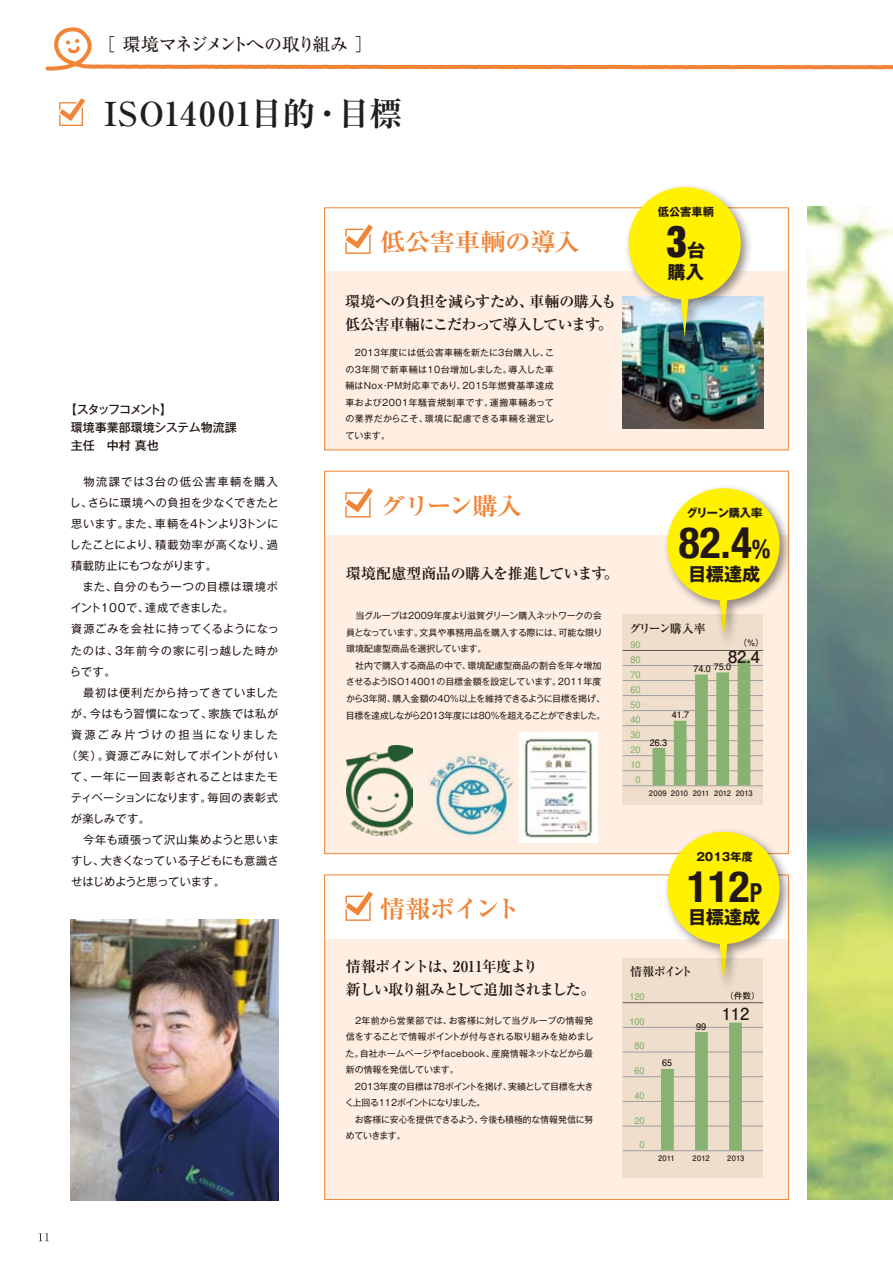
<style>
.page{position:relative;width:893px;height:1263px;background:#fff}
.page>*{position:absolute;margin:0;border:0;box-sizing:border-box;transform-origin:0 0}
.t1{font:700 condensed 43.5px "Helvetica Neue";color:#231815}
.t2{font:900 condensed 43.5px "Helvetica Neue";color:#231815;scale:.92 1}
.t3{font:700 33px "Ryumin Pro";letter-spacing:.005em;color:#221e1f}
.t4{font:700 24.3px "Ryumin Pro";letter-spacing:-.05em;color:#f08437;scale:1.05 1}
.t5{font:700 18.3px "Gothic MB101 Pro";color:#231815}
.t6{font:500 18px "Ryumin Pro";letter-spacing:-.14em;color:#231815}
.t7{font:700 16.5px "Futo Go B101 Pro";color:#231815}
.t8{font:700 15px/22.5px "Ryumin Pro";letter-spacing:-.045em;color:#231815}
.t9{font:700 15px/22.5px "Ryumin Pro";letter-spacing:-.065em;color:#231815}
.t10{font:700 15px "Ryumin Pro";letter-spacing:-.025em;color:#231815}
.t11{font:500 12px/18px "Gothic MB101 Pro";letter-spacing:-.01em;color:#231815}
.t12{font:700 12px "Ryumin Pro";letter-spacing:-.125em;color:#231815}
.t13{font:700 12px "Ryumin Pro";letter-spacing:-.145em;color:#231815}
.t14{font:11.25px "Gothic MB101 Pro";letter-spacing:.025em;color:#231815}
.t15{font:11.25px "Gothic MB101 Pro";letter-spacing:-.01em;color:#231815}
.t16{font:11.25px "Gothic MB101 Pro";color:#231815}
.t17{font:11.25px "Gothic MB101 Pro";letter-spacing:.045em;color:#231815}
.t18{font:11.25px "Gothic MB101 Pro";letter-spacing:-.005em;color:#231815}
.t19{font:11.25px "Gothic MB101 Pro";letter-spacing:.06em;color:#231815}
.t20{font:11.25px "Gothic MB101 Pro";letter-spacing:.075em;color:#231815}
.t21{font:11.25px "Gothic MB101 Pro";letter-spacing:.05em;color:#231815}
.t22{font:11.25px "Gothic MB101 Pro";letter-spacing:.115em;color:#231815}
.t23{font:11.25px "Gothic MB101 Pro";letter-spacing:-.105em;color:#231815}
.t24{font:11.25px "Gothic MB101 Pro";letter-spacing:.185em;color:#231815}
.t25{font:11.25px "Gothic MB101 Pro";letter-spacing:-.02em;color:#231815}
.t26{font:700 11.25px "Gothic MB101 Pro";color:#231815}
.t27{font:700 11.25px "Gothic MB101 Pro";letter-spacing:-.03em;color:#231815}
.t28{font:9px/16.5px "Gothic MB101 Pro";letter-spacing:-.01em;color:#231815}
.t29{font:700 9px "Futo Go B101 Pro";color:#87b272}
.t30{font:700 9px "Futo Go B101 Pro";color:#231815}
.t31{font:700 8.7px "Futo Go B101 Pro";color:#231815}
.t32{font:700 7.5px "Futo Go B101 Pro";letter-spacing:.015em;color:#231815}
.s1{font-size:26.1px}
</style>
<div class="page">
<img style="left:807px;top:207px;width:86px;height:992px">
<svg style="left:39px;top:1233px;width:10px;height:8px"></svg>
<svg style="left:59px;top:98px;width:26px;height:28px"></svg>
<div style="left:325px;top:272px;width:463px;height:178px;background:#feefe2"></div>
<div style="left:324px;top:207px;width:465px;height:243px;border:1px solid #f08437"></div>
<div style="left:325px;top:535px;width:463px;height:319px;background:#feefe2"></div>
<div style="left:325px;top:939px;width:463px;height:260px;background:#feefe2"></div>
<img style="left:429px;top:752px;width:84px;height:85px">
<img style="left:347px;top:746px;width:66px;height:90px">
<img style="left:519px;top:732px;width:78px;height:110px">
<img style="left:71px;top:920px;width:207px;height:280px">
<svg style="left:45px;top:27px;width:848px;height:44px"></svg>
<svg style="left:345px;top:224px;width:28px;height:30px"></svg>
<svg style="left:345px;top:488px;width:28px;height:29px"></svg>
<img style="left:666px;top:480px;width:123px;height:175px">
<div style="left:667px;top:488px;width:112px;height:112px;background:#fff100;border-radius:55px"></div>
<img style="left:659px;top:824px;width:130px;height:174px">
<div style="left:667px;top:832px;width:112px;height:112px;background:#fff100;border-radius:55px"></div>
<div style="left:623px;top:614px;width:140px;height:190px;background:#efdecb"></div>
<hr style="left:623px;top:650px;width:140px;height:1px;background:#595757">
<hr style="left:623px;top:785px;width:140px;height:1px;background:#9f9fa0">
<hr style="left:623px;top:680px;width:140px;height:1px;background:#9f9fa0">
<hr style="left:623px;top:740px;width:140px;height:1px;background:#9f9fa0">
<hr style="left:623px;top:770px;width:140px;height:1px;background:#9f9fa0">
<hr style="left:623px;top:755px;width:140px;height:1px;background:#9f9fa0">
<hr style="left:623px;top:710px;width:140px;height:1px;background:#9f9fa0">
<hr style="left:623px;top:725px;width:140px;height:1px;background:#9f9fa0">
<hr style="left:623px;top:695px;width:140px;height:1px;background:#9f9fa0">
<hr style="left:623px;top:665px;width:140px;height:1px;background:#9f9fa0">
<div style="left:652px;top:748px;width:13px;height:37px;background:#87b272"></div>
<div style="left:674px;top:721px;width:13px;height:64px;background:#87b272"></div>
<div style="left:695px;top:674px;width:13px;height:111px;background:#87b272"></div>
<div style="left:716px;top:672px;width:13px;height:113px;background:#87b272"></div>
<div style="left:738px;top:659px;width:12px;height:126px;background:#87b272"></div>
<svg style="left:345px;top:891px;width:28px;height:30px"></svg>
<div style="left:623px;top:958px;width:140px;height:220px;background:#efdecb"></div>
<hr style="left:623px;top:1002px;width:140px;height:1px;background:#595757">
<hr style="left:623px;top:1150px;width:140px;height:1px;background:#9f9fa0">
<hr style="left:623px;top:1076px;width:140px;height:1px;background:#9f9fa0">
<hr style="left:623px;top:1126px;width:140px;height:1px;background:#9f9fa0">
<hr style="left:623px;top:1101px;width:140px;height:1px;background:#9f9fa0">
<hr style="left:623px;top:1027px;width:140px;height:1px;background:#9f9fa0">
<hr style="left:623px;top:1052px;width:140px;height:1px;background:#9f9fa0">
<div style="left:661px;top:1069px;width:13px;height:81px;background:#87b272"></div>
<div style="left:695px;top:1032px;width:13px;height:118px;background:#87b272"></div>
<div style="left:729px;top:1022px;width:13px;height:128px;background:#87b272"></div>
<img style="left:623px;top:296px;width:140px;height:133px">
<img style="left:621px;top:186px;width:136px;height:167px">
<div style="left:629px;top:187px;width:112px;height:112px;background:#fff100;border-radius:55px"></div>
<p class="t6" style="left:98px;top:30px;width:277px">［ 環境マネジメントへの取り組み ］</p>
<p class="t3" style="left:104px;top:87px;width:300px">ISO14001目的・目標</p>
<p class="t11" style="left:71px;top:399px;width:179px;text-indent:-6px">【スタッフコメント】<br>環境事業部環境システム物流課　主任　中村 真也</p>
<p class="t22" style="left:71px;top:473px;width:208px">　物流課では3台の低公害車輌を購入</p>
<p class="t14" style="left:70px;top:494px;width:211px">し、さらに環境への負担を少なくできたと</p>
<p class="t15" style="left:71px;top:515px;width:209px">思います。また、車輌を4トンより3トンに</p>
<p class="t16" style="left:70px;top:536px;width:210px">したことにより、積載効率が高くなり、過</p>
<p class="t16" style="left:71px;top:557px;width:148px">積載防止にもつながります。</p>
<p class="t19" style="left:71px;top:578px;width:209px">　また、自分のもう一つの目標は環境ポ</p>
<p class="t23" style="left:71px;top:599px;width:165px">イント１００で、達成できました。</p>
<p class="t14" style="left:71px;top:620px;width:210px">資源ごみを会社に持ってくるようになっ</p>
<p class="t20" style="left:71px;top:641px;width:209px">たのは、3年前今の家に引っ越した時か</p>
<p class="t14" style="left:70px;top:662px;width:47px">らです。</p>
<p class="t14" style="left:71px;top:683px;width:209px">　最初は便利だから持ってきていました</p>
<p class="t14" style="left:71px;top:704px;width:209px">が、今はもう習慣になって、家族では私が</p>
<p class="t24" style="left:71px;top:725px;width:209px">資源ごみ片づけの担当になりました</p>
<p class="t17" style="left:66px;top:746px;width:213px">（笑）。資源ごみに対してポイントが付い</p>
<p class="t21" style="left:71px;top:767px;width:209px">て、一年に一回表彰されることはまたモ</p>
<p class="t18" style="left:71px;top:788px;width:209px">ティベーションになります。毎回の表彰式</p>
<p class="t14" style="left:71px;top:809px;width:81px">が楽しみです。</p>
<p class="t14" style="left:71px;top:830px;width:209px">　今年も頑張って沢山集めようと思いま</p>
<p class="t15" style="left:71px;top:851px;width:209px">すし、大きくなっている子どもにも意識さ</p>
<p class="t25" style="left:71px;top:872px;width:155px">せはじめようと思っています。</p>
<p class="t4" style="left:380px;top:223px;width:192px">低公害車輌の導入</p>
<p class="t8" style="left:345px;top:289px;width:273px">環境への負担を減らすため、車輛の購入も低公害車輛にこだわって導入しています。</p>
<p class="t28" style="left:345px;top:343px;width:210px;text-align:justify">　2013年度には低公害車輛を新たに3台購入し、この3年間で新車輛は10台増加しました。導入した車輛はNox・PM対応車であり、2015年燃費基準達成車および2001年騒音規制車です。運搬車輛あっての業界だからこそ、環境に配慮できる車輛を選定しています。</p>
<p class="t26" style="left:658px;top:202px;width:58px">低公害車輌</p>
<p class="t2" style="left:666px;top:215px;width:24px">3</p>
<p class="t5" style="left:687px;top:235px;width:20px">台</p>
<p class="t5" style="left:668px;top:257px;width:38px">購入</p>
<p class="t4" style="left:380px;top:486px;width:137px">グリーン購入</p>
<p class="t10" style="left:346px;top:562px;width:274px">環境配慮型商品の購入を推進しています。</p>
<p class="t28" style="left:346px;top:606px;width:261px">　当グループは2009年度より滋賀グリーン購入ネットワークの会員となっています。文具や事務用品を購入する際には、可能な限り環境配慮型商品を選択しています。<br>　社内で購入する商品の中で、環境配慮型商品の割合を年々増加させるようISO14001の目標金額を設定しています。2011年度から3年間、購入金額の40％以上を維持できるように目標を掲げ、目標を達成しながら2013年度には80％を超えることができました。</p>
<p class="t27" style="left:686px;top:503px;width:77px">グリーン購入率</p>
<p class="t1" style="left:679px;top:516px;width:93px">82.4<span class="s1">%</span></p>
<p class="t5" style="left:688px;top:558px;width:74px">目標達成</p>
<p class="t12" style="left:629px;top:619px;width:78px">グリーン購入率</p>
<p class="t29" style="left:630px;top:637px;width:12px">90</p>
<p class="t31" style="left:738px;top:636px;width:28px">（%）</p>
<p class="t29" style="left:630px;top:652px;width:11px">80</p>
<p class="t29" style="left:630px;top:667px;width:11px">70</p>
<p class="t29" style="left:630px;top:682px;width:11px">60</p>
<p class="t29" style="left:630px;top:697px;width:11px">50</p>
<p class="t29" style="left:630px;top:712px;width:11px">40</p>
<p class="t29" style="left:630px;top:727px;width:11px">30</p>
<p class="t29" style="left:630px;top:742px;width:11px">20</p>
<p class="t29" style="left:630px;top:757px;width:11px">10</p>
<p class="t29" style="left:635px;top:772px;width:7px">0</p>
<p class="t7" style="left:728px;top:643px;width:33px">82.4</p>
<p class="t30" style="left:693px;top:661px;width:39px">74.0 75.0</p>
<p class="t30" style="left:672px;top:707px;width:19px">41.7</p>
<p class="t30" style="left:650px;top:735px;width:19px">26.3</p>
<p class="t32" style="left:649px;top:787px;width:105px">2009 2010 2011 2012 2013</p>
<p class="t4" style="left:380px;top:890px;width:135px">情報ポイント</p>
<p class="t9" style="left:346px;top:954px;width:251px">情報ポイントは、2011年度より<br>新しい取り組みとして追加されました。</p>
<p class="t28" style="left:345px;top:1011px;width:250px">　2年前から営業部では、お客様に対して当グループの情報発信をすることで情報ポイントが付与される取り組みを始めました。自社ホームページやfacebook、産廃情報ネットなどから最新の情報を発信しています。<br>　2013年度の目標は78ポイントを掲げ、実績として目標を大きく上回る112ポイントになりました。<br>　お客様に安心を提供できるよう、今後も積極的な情報発信に努めていきます。</p>
<p class="t26" style="left:696px;top:847px;width:58px">2013年度</p>
<p class="t1" style="left:687px;top:860px;width:77px">112<span class="s1">P</span></p>
<p class="t5" style="left:688px;top:902px;width:74px">目標達成</p>
<p class="t13" style="left:630px;top:962px;width:64px">情報ポイント</p>
<p class="t29" style="left:630px;top:989px;width:17px">120</p>
<p class="t31" style="left:725px;top:988px;width:37px">（件数）</p>
<p class="t30" style="left:696px;top:1020px;width:11px">99</p>
<p class="t7" style="left:722px;top:1000px;width:29px">112</p>
<p class="t29" style="left:630px;top:1014px;width:16px">100</p>
<p class="t29" style="left:635px;top:1039px;width:11px">80</p>
<p class="t29" style="left:635px;top:1063px;width:11px">60</p>
<p class="t29" style="left:635px;top:1088px;width:11px">40</p>
<p class="t29" style="left:635px;top:1113px;width:11px">20</p>
<p class="t29" style="left:640px;top:1138px;width:7px">0</p>
<p class="t30" style="left:662px;top:1056px;width:11px">65</p>
<p class="t32" style="left:658px;top:1152px;width:18px">2011</p>
<p class="t32" style="left:693px;top:1152px;width:18px">2012</p>
<p class="t32" style="left:727px;top:1152px;width:19px">2013</p>
</div>
